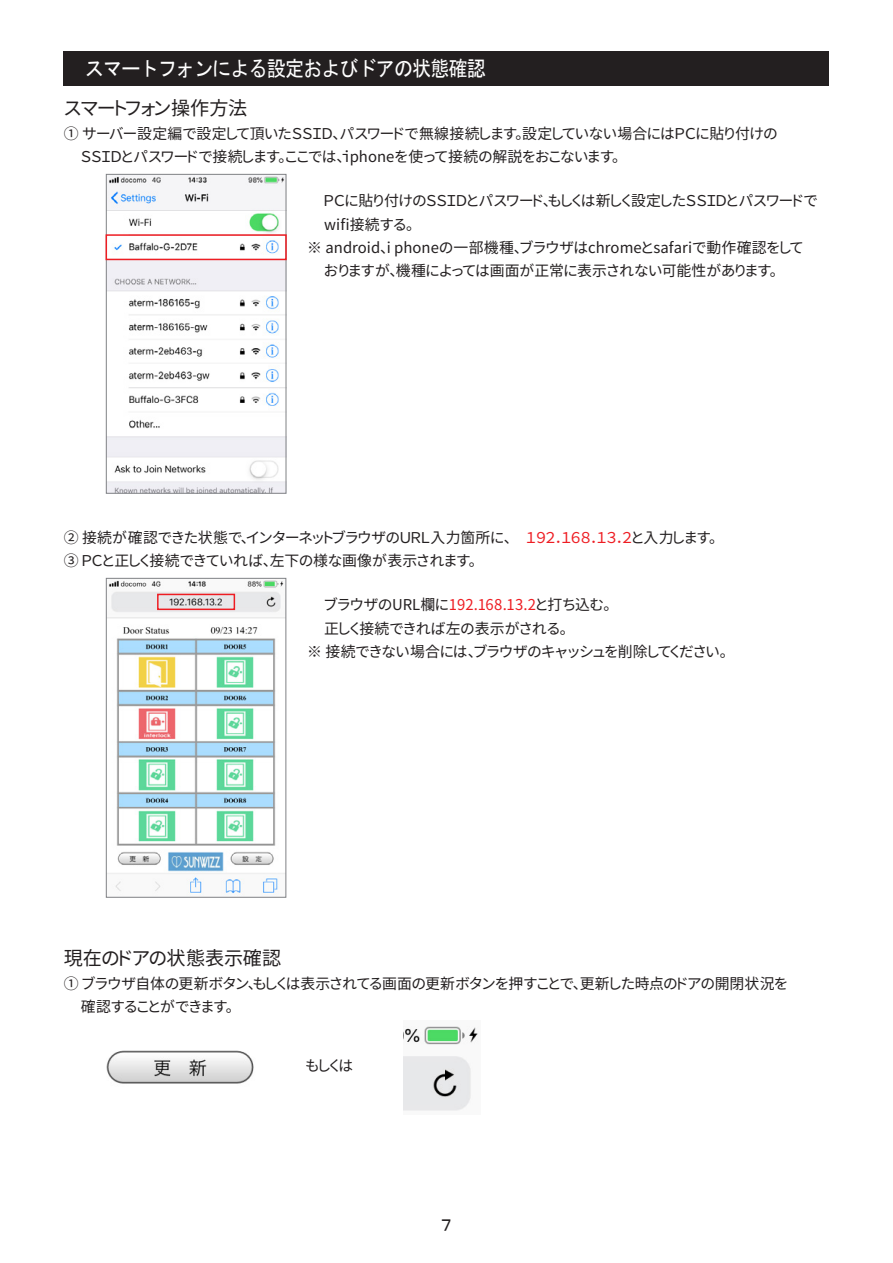
<style>
.page{position:relative;width:893px;height:1263px;background:#fff}
.page>*{position:absolute;margin:0;border:0;box-sizing:border-box;transform-origin:0 0}
.t1{font:21.3px "MS Gothic";letter-spacing:-.05em;color:#fff;scale:.9 1}
.t2{font:19.2px "Gen Shin Gothic P Regular";letter-spacing:-.01em;color:#231f20}
.t3{font:19.2px "Gen Shin Gothic P Regular";letter-spacing:-.035em;color:#231f20}
.t4{font:16.95px "MS P Gothic";color:#231f20}
.t5{font:14.85px/23.4px "Gen Shin Gothic P Regular";color:#231f20}
.s1{color:#ee1d23}
</style>
<div class="page">
<div style="left:64px;top:51px;width:765px;height:34px;background:#231f20"></div>
<img style="left:108px;top:176px;width:176px;height:316px">
<img style="left:108px;top:580px;width:176px;height:316px">
<img style="left:404px;top:1026px;width:74px;height:85px">
<img style="left:106px;top:1050px;width:148px;height:34px">
<div style="left:106px;top:174px;width:180px;height:320px;border:1px solid #808285"></div>
<div style="left:106px;top:578px;width:180px;height:320px;border:1px solid #808285"></div>
<div style="left:106px;top:234px;width:181px;height:26px;border:2px solid #ee1d23"></div>
<div style="left:157px;top:594px;width:78px;height:16px;border:2px solid #ee1d23"></div>
<h1 class="t1" style="left:85px;top:57px;width:447px">スマートフォンによる設定およびドアの状態確認</h1>
<p class="t3" style="left:64px;top:94px;width:185px">スマートフォン操作方法</p>
<p class="t5" style="left:81px;top:121px;width:698px;text-indent:-17px">① サーバー設定編で設定して頂いたＳＳＩＤ、パスワードで無線接続します。設定していない場合にはＰＣに貼り付けの<br>ＳＳＩＤとパスワードで接続します。ここでは、ｉphoneを使って接続の解説をおこないます。</p>
<p class="t5" style="left:324px;top:189px;width:495px">ＰＣに貼り付けのＳＳＩＤとパスワード、もしくは新しく設定したＳＳＩＤとパスワードで</p>
<p class="t5" style="left:324px;top:212px;width:91px">wifi接続する。</p>
<p class="t5" style="left:307px;top:236px;width:497px">※ android、i phoneの一部機種、ブラウザはchromeとsafariで動作確認をして</p>
<p class="t5" style="left:324px;top:259px;width:454px">おりますが、機種によっては画面が正常に表示されない可能性があります。</p>
<p class="t5" style="left:64px;top:525px;width:654px">② 接続が確認できた状態で、インターネットブラウザのＵＲＬ入力箇所に、　<span class="s1">１９２．１６８．１３．２</span>と入力します。<br>③ ＰＣと正しく接続できていれば、左下の様な画像が表示されます。</p>
<p class="t5" style="left:324px;top:593px;width:288px">ブラウザのURL欄に<span class="s1">192.168.13.2</span>と打ち込む。</p>
<p class="t5" style="left:324px;top:616px;width:244px">正しく接続できれば左の表示がされる。</p>
<p class="t5" style="left:307px;top:640px;width:421px">※ 接続できない場合には、ブラウザのキャッシュを削除してください。</p>
<p class="t2" style="left:64px;top:944px;width:219px">現在のドアの状態表示確認</p>
<p class="t5" style="left:81px;top:972px;width:709px;text-indent:-17px">① ブラウザ自体の更新ボタン、もしくは表示されてる画面の更新ボタンを押すことで、更新した時点のドアの開閉状況を確認することができます。</p>
<p class="t5" style="left:306px;top:1054px;width:49px">もしくは</p>
<p class="t4" style="left:441px;top:1216px;width:13px">７</p>
</div>
